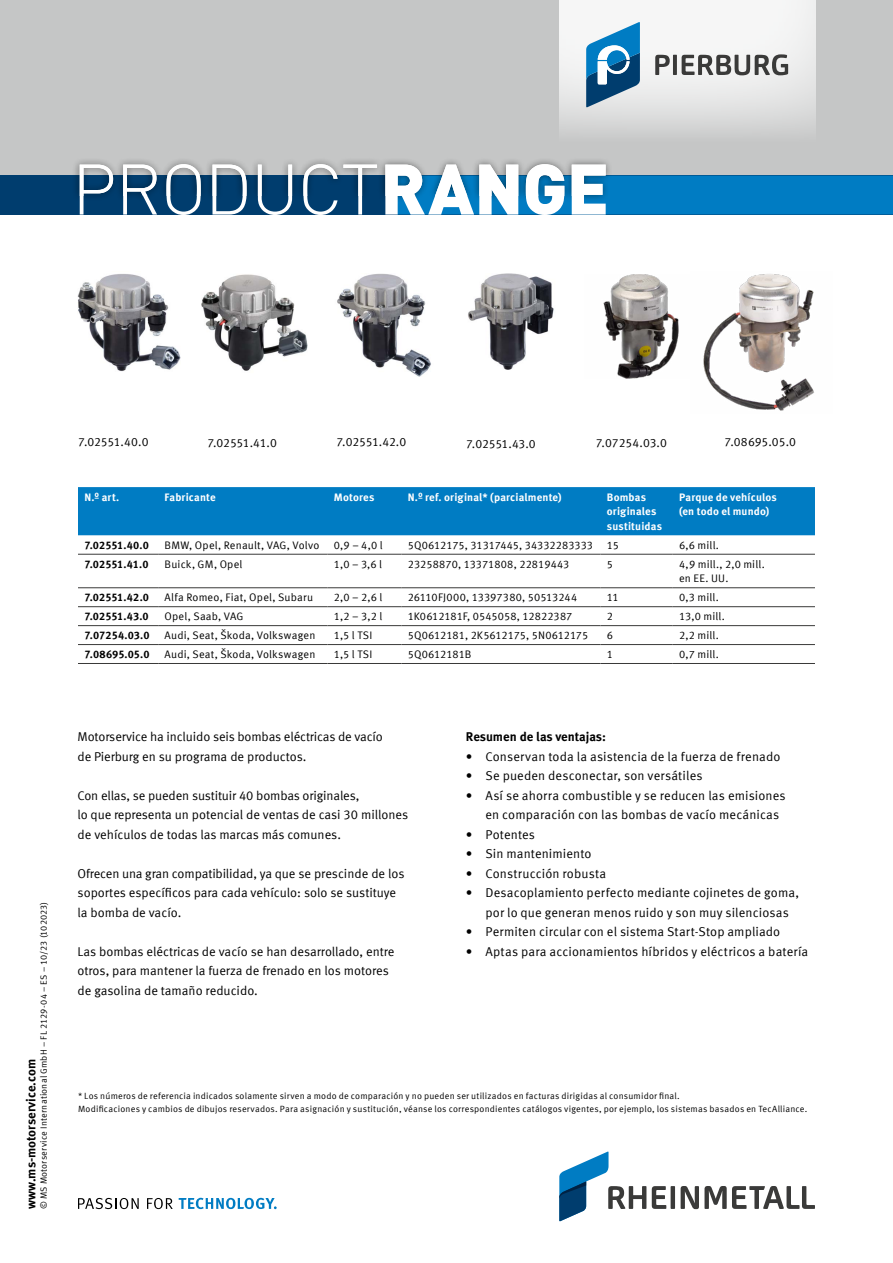
<style>
.page{position:relative;width:893px;height:1263px;background:#fff}
.page>*{position:absolute;margin:0;border:0;box-sizing:border-box;transform-origin:0 0}
.t1{font:300 70.2px "DIN Offc";letter-spacing:-.02em;color:#fff}
.t2{font:12.75px/19.5px "Meta Offc Pro Norm";color:#000}
.t3{font:700 12.75px "Meta Offc Pro";color:#000}
.t4{font:12px "Meta Offc Pro Norm";letter-spacing:-.01em;color:#000}
.t5{font:10.8px/14.7px "Meta Offc Pro Norm";letter-spacing:.01em;color:#000}
.t6{font:700 10.8px/14.7px "Meta Offc Pro";letter-spacing:.015em;color:#fff}
.t7{font:700 10.8px "Meta Offc Pro";color:#000}
.t8{font:9px/12.6px "Meta Offc Pro Norm";letter-spacing:.02em;color:#000}
.s1{font-weight:900}
</style>
<div class="page">
<div style="left:0;top:0;width:893px;height:200px;background:#c5c6c6"></div>
<div style="left:559px;top:0;width:256px;height:143px;background:linear-gradient(to bottom,#fff,#d3d4d4)"></div>
<svg style="left:655px;top:54px;width:133px;height:21px;background:#999"></svg>
<svg style="left:586px;top:22px;width:54px;height:85px;background:#5f97bb"></svg>
<svg style="left:559px;top:1151px;width:256px;height:70px"></svg>
<img style="left:77px;top:274px;width:103px;height:97px">
<img style="left:202px;top:274px;width:106px;height:97px">
<img style="left:468px;top:274px;width:86px;height:95px">
<img style="left:337px;top:273px;width:94px;height:103px">
<img style="left:603px;top:274px;width:76px;height:105px">
<img style="left:703px;top:274px;width:111px;height:137px">
<div style="left:0;top:175px;width:893px;height:39px;background:#003d6e"></div>
<div style="left:395px;top:175px;width:498px;height:39px;background:#007cc3"></div>
<div style="left:78px;top:487px;width:737px;height:48px;background:#007cc3"></div>
<hr style="left:78px;top:554px;width:80px;height:1px;background:#3a3a39">
<hr style="left:158px;top:554px;width:169px;height:1px;background:#3a3a39">
<hr style="left:327px;top:554px;width:74px;height:1px;background:#3a3a39">
<hr style="left:401px;top:554px;width:199px;height:1px;background:#3a3a39">
<hr style="left:78px;top:663px;width:80px;height:1px;background:#3a3a39">
<hr style="left:158px;top:663px;width:169px;height:1px;background:#3a3a39">
<hr style="left:327px;top:663px;width:74px;height:1px;background:#3a3a39">
<hr style="left:401px;top:663px;width:199px;height:1px;background:#3a3a39">
<hr style="left:600px;top:663px;width:73px;height:1px;background:#3a3a39">
<hr style="left:673px;top:663px;width:142px;height:1px;background:#3a3a39">
<hr style="left:600px;top:554px;width:73px;height:1px;background:#3a3a39">
<hr style="left:673px;top:554px;width:142px;height:1px;background:#3a3a39">
<hr style="left:78px;top:587px;width:80px;height:1px;background:#3a3a39">
<hr style="left:158px;top:587px;width:169px;height:1px;background:#3a3a39">
<hr style="left:327px;top:587px;width:74px;height:1px;background:#3a3a39">
<hr style="left:401px;top:587px;width:199px;height:1px;background:#3a3a39">
<hr style="left:600px;top:587px;width:73px;height:1px;background:#3a3a39">
<hr style="left:673px;top:587px;width:142px;height:1px;background:#3a3a39">
<hr style="left:78px;top:606px;width:80px;height:1px;background:#3a3a39">
<hr style="left:158px;top:606px;width:169px;height:1px;background:#3a3a39">
<hr style="left:327px;top:606px;width:74px;height:1px;background:#3a3a39">
<hr style="left:401px;top:606px;width:199px;height:1px;background:#3a3a39">
<hr style="left:600px;top:606px;width:73px;height:1px;background:#3a3a39">
<hr style="left:673px;top:606px;width:142px;height:1px;background:#3a3a39">
<hr style="left:78px;top:625px;width:80px;height:1px;background:#3a3a39">
<hr style="left:158px;top:625px;width:169px;height:1px;background:#3a3a39">
<hr style="left:327px;top:625px;width:74px;height:1px;background:#3a3a39">
<hr style="left:401px;top:625px;width:199px;height:1px;background:#3a3a39">
<hr style="left:600px;top:625px;width:73px;height:1px;background:#3a3a39">
<hr style="left:673px;top:625px;width:142px;height:1px;background:#3a3a39">
<hr style="left:78px;top:644px;width:80px;height:1px;background:#3a3a39">
<hr style="left:158px;top:644px;width:169px;height:1px;background:#3a3a39">
<hr style="left:327px;top:644px;width:74px;height:1px;background:#3a3a39">
<hr style="left:401px;top:644px;width:199px;height:1px;background:#3a3a39">
<hr style="left:600px;top:644px;width:73px;height:1px;background:#3a3a39">
<hr style="left:673px;top:644px;width:142px;height:1px;background:#3a3a39">
<svg style="left:78px;top:1198px;width:61px;height:11px"></svg>
<svg style="left:147px;top:1198px;width:26px;height:11px"></svg>
<svg style="left:179px;top:1198px;width:98px;height:11px"></svg>
<div style="left:72px;top:157px;width:541px;height:46px;background:#000;opacity:.5"></div>
<h1 class="t1" style="left:72px;top:146px;width:539px">PRODUCT<span class="s1">RANGE</span></h1>
<p class="t8" style="left:37px;top:1209px;width:309px;rotate:-90deg">© MS Motorservice International GmbH – FL 2129-04 – ES – 10/23 (102023)</p>
<p class="t3" style="left:21px;top:1209px;width:151px;rotate:-90deg">www.ms-motorservice.com</p>
<p class="t4" style="left:78px;top:433px;width:72px">7.02551.40.0</p>
<p class="t4" style="left:207px;top:434px;width:71px">7.02551.41.0</p>
<p class="t4" style="left:336px;top:432px;width:71px">7.02551.42.0</p>
<p class="t4" style="left:466px;top:435px;width:71px">7.02551.43.0</p>
<p class="t4" style="left:596px;top:434px;width:73px">7.07254.03.0</p>
<p class="t4" style="left:725px;top:433px;width:73px">7.08695.05.0</p>
<p class="t6" style="left:84px;top:489px;width:36px">N.º art.</p>
<p class="t6" style="left:165px;top:489px;width:53px">Fabricante</p>
<p class="t6" style="left:334px;top:489px;width:42px">Motores</p>
<p class="t6" style="left:408px;top:489px;width:155px">N.º ref. original* (parcialmente)</p>
<p class="t6" style="left:607px;top:489px;width:57px">Bombas originales sustituidas</p>
<p class="t6" style="left:679px;top:489px;width:99px">Parque de vehículos (en todo el mundo)</p>
<p class="t7" style="left:84px;top:537px;width:66px">7.02551.40.0</p>
<p class="t5" style="left:165px;top:537px;width:156px">BMW, Opel, Renault, VAG, Volvo</p>
<p class="t5" style="left:334px;top:537px;width:50px">0,9 – 4,0 l</p>
<p class="t5" style="left:408px;top:537px;width:187px">5Q0612175, 31317445, 34332283333</p>
<p class="t5" style="left:607px;top:537px;width:14px">15</p>
<p class="t5" style="left:679px;top:537px;width:41px">6,6 mill.</p>
<p class="t7" style="left:84px;top:556px;width:66px">7.02551.41.0</p>
<p class="t5" style="left:165px;top:556px;width:79px">Buick, GM, Opel</p>
<p class="t5" style="left:334px;top:556px;width:50px">1,0 – 3,6 l</p>
<p class="t5" style="left:408px;top:556px;width:163px">23258870, 13371808, 22819443</p>
<p class="t5" style="left:607px;top:556px;width:8px">5</p>
<p class="t5" style="left:679px;top:556px;width:87px">4,9 mill., 2,0 mill. en EE. UU.</p>
<p class="t7" style="left:84px;top:589px;width:66px">7.02551.42.0</p>
<p class="t5" style="left:165px;top:590px;width:150px">Alfa Romeo, Fiat, Opel, Subaru</p>
<p class="t5" style="left:334px;top:590px;width:50px">2,0 – 2,6 l</p>
<p class="t5" style="left:408px;top:590px;width:171px">26110FJ000, 13397380, 50513244</p>
<p class="t5" style="left:607px;top:590px;width:13px">11</p>
<p class="t5" style="left:679px;top:590px;width:41px">0,3 mill.</p>
<p class="t7" style="left:84px;top:608px;width:66px">7.02551.43.0</p>
<p class="t5" style="left:165px;top:608px;width:80px">Opel, Saab, VAG</p>
<p class="t5" style="left:334px;top:608px;width:50px">1,2 – 3,2 l</p>
<p class="t5" style="left:408px;top:608px;width:166px">1K0612181F, 0545058, 12822387</p>
<p class="t5" style="left:607px;top:608px;width:8px">2</p>
<p class="t5" style="left:679px;top:608px;width:47px">13,0 mill.</p>
<p class="t7" style="left:84px;top:627px;width:67px">7.07254.03.0</p>
<p class="t5" style="left:165px;top:627px;width:152px">Audi, Seat, Škoda, Volkswagen</p>
<p class="t5" style="left:334px;top:627px;width:40px">1,5 l TSI</p>
<p class="t5" style="left:408px;top:627px;width:182px">5Q0612181, 2K5612175, 5N0612175</p>
<p class="t5" style="left:607px;top:627px;width:8px">6</p>
<p class="t5" style="left:679px;top:627px;width:41px">2,2 mill.</p>
<p class="t7" style="left:84px;top:646px;width:67px">7.08695.05.0</p>
<p class="t5" style="left:165px;top:646px;width:152px">Audi, Seat, Škoda, Volkswagen</p>
<p class="t5" style="left:334px;top:646px;width:40px">1,5 l TSI</p>
<p class="t5" style="left:408px;top:646px;width:65px">5Q0612181B</p>
<p class="t5" style="left:607px;top:646px;width:8px">1</p>
<p class="t5" style="left:679px;top:646px;width:41px">0,7 mill.</p>
<p class="t2" style="left:78px;top:726px;width:307px">Motorservice ha incluido seis bombas eléctricas de vacío de Pierburg en su programa de productos.</p>
<p class="t2" style="left:78px;top:785px;width:332px">Con ellas, se pueden sustituir 40 bombas originales,<br>lo que representa un potencial de ventas de casi 30 millones de vehículos de todas las marcas más comunes.</p>
<p class="t2" style="left:78px;top:863px;width:329px">Ofrecen una gran compatibilidad, ya que se prescinde de los soportes específicos para cada vehículo: solo se sustituye la bomba de vacío.</p>
<p class="t2" style="left:78px;top:940px;width:318px">Las bombas eléctricas de vacío se han desarrollado, entre otros, para mantener la fuerza de frenado en los motores de gasolina de tamaño reducido.</p>
<p class="t3" style="left:466px;top:727px;width:142px">Resumen de las ventajas:</p>
<p class="t2" style="left:466px;top:745px;width:316px">• Conservan toda la asistencia de la fuerza de frenado</p>
<p class="t2" style="left:466px;top:765px;width:238px">• Se pueden desconectar, son versátiles</p>
<p class="t2" style="left:485px;top:784px;width:302px;text-indent:-19px">• Así se ahorra combustible y se reducen las emisiones en comparación con las bombas de vacío mecánicas</p>
<p class="t2" style="left:466px;top:823px;width:71px">• Potentes</p>
<p class="t2" style="left:466px;top:843px;width:127px">• Sin mantenimiento</p>
<p class="t2" style="left:466px;top:862px;width:142px">• Construcción robusta</p>
<p class="t2" style="left:485px;top:882px;width:315px;text-indent:-19px">• Desacoplamiento perfecto mediante cojinetes de goma, por lo que generan menos ruido y son muy silenciosas</p>
<p class="t2" style="left:466px;top:921px;width:316px">• Permiten circular con el sistema Start-Stop ampliado</p>
<p class="t2" style="left:466px;top:940px;width:344px">• Aptas para accionamientos híbridos y eléctricos a batería</p>
<p class="t8" style="left:78px;top:1089px;width:731px">* Los números de referencia indicados solamente sirven a modo de comparación y no pueden ser utilizados en facturas dirigidas al consumidor final.<br>Modificaciones y cambios de dibujos reservados. Para asignación y sustitución, véanse los correspondientes catálogos vigentes, por ejemplo, los sistemas basados en TecAlliance.</p>
</div>
